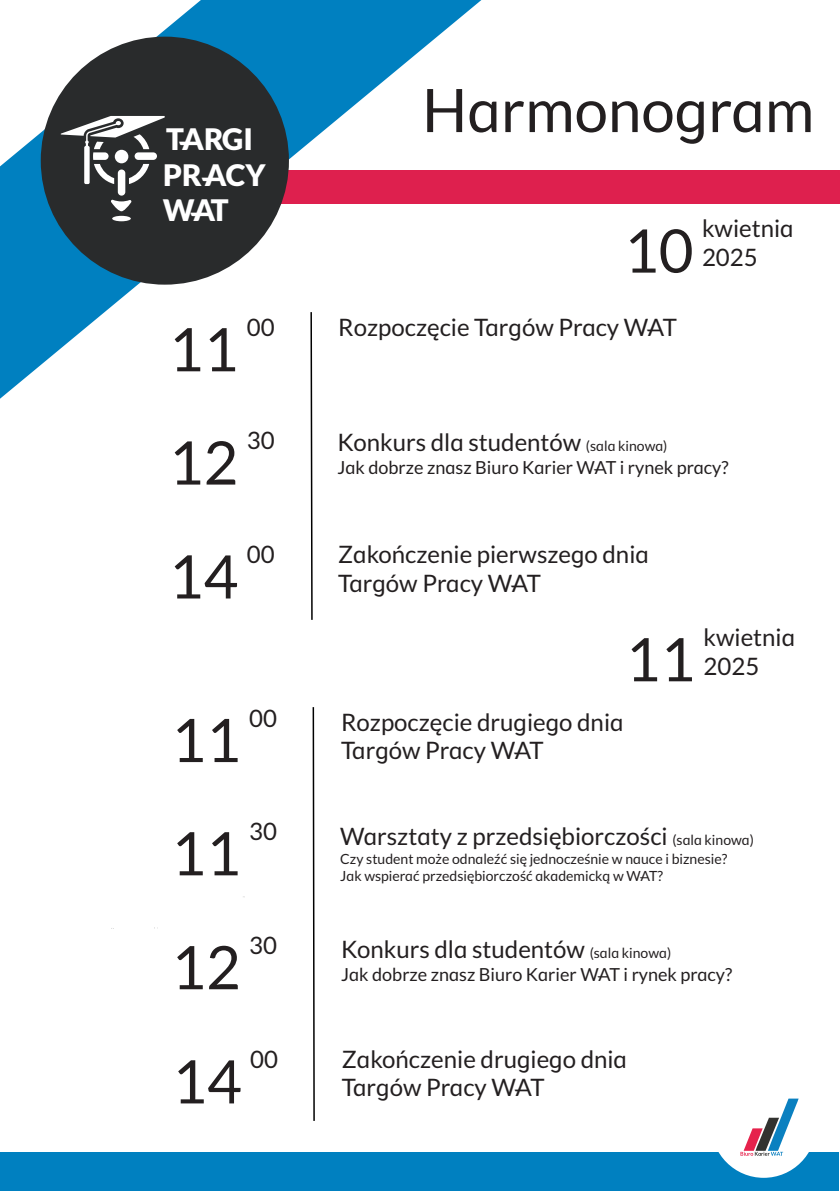
<style>
.page{position:relative;width:840px;height:1191px;background:#fff}
.page>*{position:absolute;margin:0;border:0;box-sizing:border-box;transform-origin:0 0}
.t1{font:60px "WA Tstyle";color:#231f20}
.t2{font:900 29.8px/35.8px "WA Tstyle";letter-spacing:-.015em;color:#fff}
.t3{font:24px/28.8px "WA Tstyle";color:#231f20}
.t4{font:18px "WA Tstyle";color:#231f20}
.t5{font:14px/16.8px "WA Tstyle";color:#231f20}
.s1{font-size:14px}
</style>
<div class="page">
<div style="left:0;top:170px;width:839px;height:33px;background:#de204e"></div>
<svg style="left:0;top:0;width:482px;height:399px"></svg>
<div style="left:41px;top:37px;width:248px;height:248px;background:#292b2c;border-radius:50%"></div>
<div style="left:0;top:1152px;width:838px;height:39px;background:#0080c0"></div>
<svg style="left:312px;top:707px;width:3px;height:414px"></svg>
<svg style="left:309px;top:310px;width:4px;height:310px"></svg>
<div style="left:710px;top:1073px;width:105px;height:104px;background:#fff;border-radius:50%"></div>
<svg style="left:740px;top:1098px;width:58px;height:57px"></svg>
<div style="left:112px;top:216px;width:19px;height:5px;background:#fff;border-radius:50%"></div>
<div style="left:118px;top:169px;width:7px;height:27px;background:#fff;border-radius:4px"></div>
<svg style="left:111px;top:199px;width:21px;height:12px"></svg>
<svg style="left:61px;top:116px;width:103px;height:68px"></svg>
<p class="t2" style="left:163px;top:123px;width:104px">TARGI<br>PRACY<br>WAT</p>
<h1 class="t1" style="left:168px;top:323px;width:71px">11</h1>
<p class="t3" style="left:246px;top:314px;width:29px">00</p>
<h1 class="t1" style="left:168px;top:436px;width:71px">12</h1>
<p class="t3" style="left:246px;top:427px;width:29px">30</p>
<h1 class="t1" style="left:168px;top:550px;width:71px">14</h1>
<p class="t3" style="left:246px;top:541px;width:29px">00</p>
<h1 class="t1" style="left:171px;top:713px;width:71px">11</h1>
<p class="t3" style="left:249px;top:705px;width:29px">00</p>
<h1 class="t1" style="left:171px;top:827px;width:71px">11</h1>
<p class="t3" style="left:249px;top:818px;width:29px">30</p>
<h1 class="t1" style="left:171px;top:941px;width:71px">12</h1>
<p class="t3" style="left:249px;top:932px;width:29px">30</p>
<h1 class="t1" style="left:172px;top:1055px;width:71px">14</h1>
<p class="t3" style="left:250px;top:1046px;width:29px">00</p>
<h1 class="t1" style="left:422px;top:84px;width:393px">Harmonogram</h1>
<h1 class="t1" style="left:623px;top:224px;width:71px">10</h1>
<p class="t3" style="left:701px;top:215px;width:93px">kwietnia<br>2025</p>
<p class="t3" style="left:338px;top:314px;width:340px">Rozpoczęcie Targów Pracy WAT</p>
<p class="t3" style="left:337px;top:429px;width:331px">Konkurs dla studentów <span class="s1">(sala kinowa)</span></p>
<p class="t4" style="left:337px;top:459px;width:392px">Jak dobrze znasz Biuro Karier WAT i rynek pracy?</p>
<p class="t3" style="left:338px;top:542px;width:312px">Zakończenie pierwszego dnia<br>Targów Pracy WAT</p>
<h1 class="t1" style="left:625px;top:633px;width:71px">11</h1>
<p class="t3" style="left:703px;top:624px;width:93px">kwietnia<br>2025</p>
<p class="t3" style="left:341px;top:709px;width:284px">Rozpoczęcie drugiego dnia<br>Targów Pracy WAT</p>
<p class="t3" style="left:340px;top:823px;width:415px">Warsztaty z przedsiębiorczości <span class="s1">(sala kinowa)</span></p>
<p class="t5" style="left:340px;top:851px;width:388px">Czy student może odnaleźć się jednocześnie w nauce i biznesie?<br>Jak wspierać przedsiębiorczość akademicką w WAT?</p>
<p class="t3" style="left:341px;top:936px;width:331px">Konkurs dla studentów <span class="s1">(sala kinowa)</span></p>
<p class="t4" style="left:341px;top:966px;width:392px">Jak dobrze znasz Biuro Karier WAT i rynek pracy?</p>
<p class="t3" style="left:342px;top:1046px;width:286px">Zakończenie drugiego dnia<br>Targów Pracy WAT</p>
</div>
